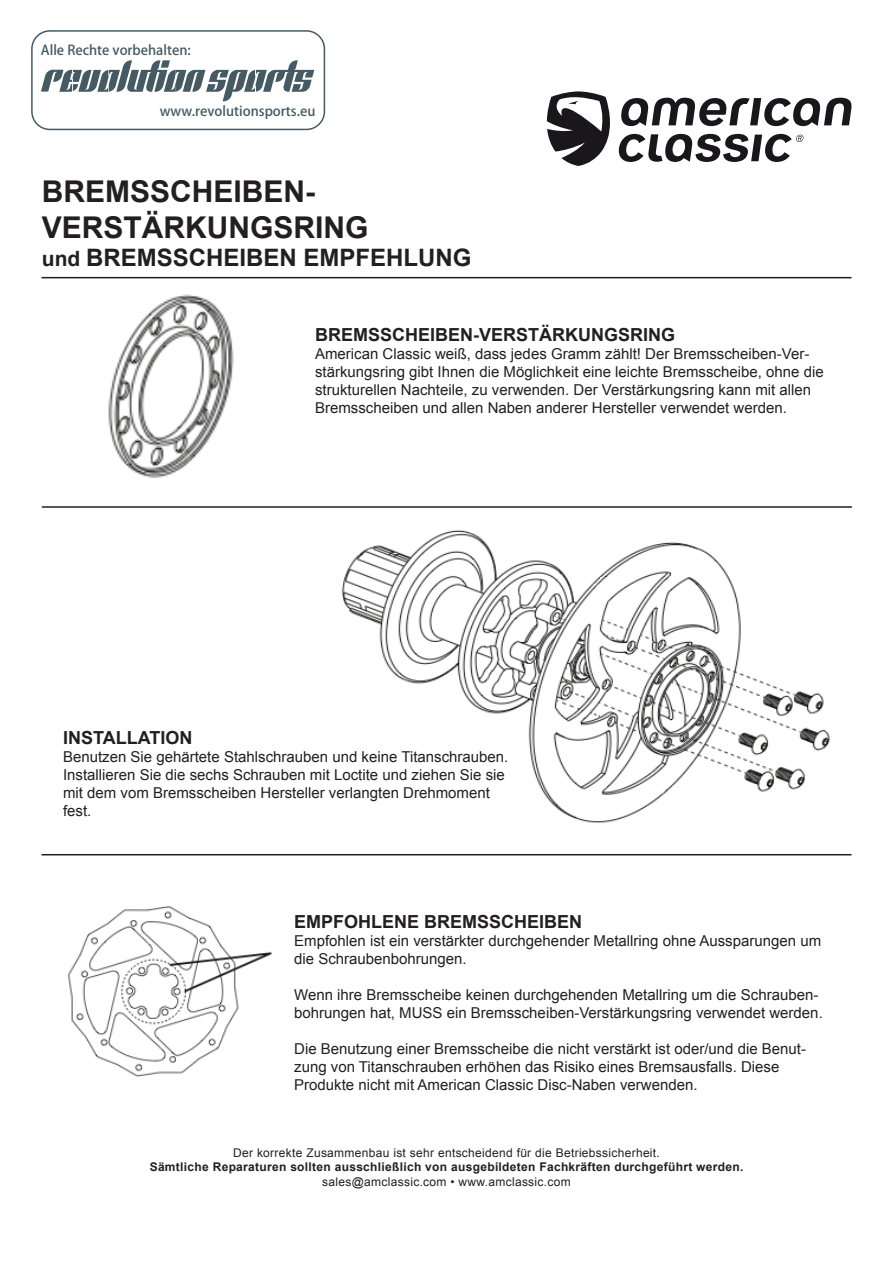
<style>
.page{position:relative;width:893px;height:1263px;background:#fff}
.page>*{position:absolute;margin:0;border:0;box-sizing:border-box;transform-origin:0 0}
.t1{font:700 30px/36px "Arial";color:#231f20}
.t2{font:700 24px "Arial";color:#231f20}
.t3{font:700 18px "Arial";color:#231f20}
.t4{font:15px/18px "Arial";color:#231f20}
.t5{font:500 13.5px "Koz Go Pro";color:#465a64}
.t6{font:12px "Arial";letter-spacing:.025em;color:#231f20}
.t7{font:700 12px "Arial";letter-spacing:.025em;color:#231f20}
.s1{font-size:21px}
</style>
<div class="page">
<img style="left:341px;top:530px;width:489px;height:293px">
<svg style="left:547px;top:91px;width:305px;height:75px"></svg>
<hr style="left:41px;top:277px;width:810px;height:1px;background:#231f20">
<hr style="left:42px;top:506px;width:810px;height:2px;background:#231f20">
<hr style="left:41px;top:854px;width:810px;height:1px;background:#231f20">
<img style="left:108px;top:294px;width:126px;height:184px">
<img style="left:68px;top:905px;width:204px;height:172px">
<div style="left:63px;top:731px;width:457px;height:92px;background:#fff"></div>
<svg style="left:41px;top:60px;width:273px;height:41px"></svg>
<div style="left:31px;top:30px;width:294px;height:100px;border:2px solid #465a64;border-radius:18px"></div>
<p class="t5" style="left:41px;top:41px;width:151px">Alle Rechte vorbehalten:</p>
<p class="t5" style="left:160px;top:103px;width:157px">www.revolutionsports.eu</p>
<h1 class="t1" style="left:42px;top:174px;width:328px">BREMSSCHEIBEN-<br>VERSTÄRKUNGSRING</h1>
<h2 class="t2" style="left:42px;top:242px;width:431px"><span class="s1">und</span> BREMSSCHEIBEN EMPFEHLUNG</h2>
<p class="t3" style="left:315px;top:323px;width:361px">BREMSSCHEIBEN-VERSTÄRKUNGSRING</p>
<p class="t4" style="left:315px;top:345px;width:510px">American Classic weiß, dass jedes Gramm zählt! Der Bremsscheiben-Ver&shy;stärkungsring gibt Ihnen die Möglichkeit eine leichte Bremsscheibe, ohne die strukturellen Nachteile, zu verwenden. Der Verstärkungsring kann mit allen Bremsscheiben und allen Naben anderer Hersteller verwendet werden.</p>
<p class="t3" style="left:63px;top:725px;width:131px">INSTALLATION</p>
<p class="t4" style="left:63px;top:748px;width:447px">Benutzen Sie gehärtete Stahlschrauben und keine Titanschrauben.<br>Installieren Sie die sechs Schrauben mit Loctite und ziehen Sie sie mit dem vom Bremsscheiben Hersteller verlangten Drehmoment fest.</p>
<p class="t3" style="left:294px;top:910px;width:290px">EMPFOHLENE BREMSSCHEIBEN</p>
<p class="t4" style="left:294px;top:932px;width:528px">Empfohlen ist ein verstärkter durchgehender Metallring ohne Aussparungen um die Schraubenbohrungen.</p>
<p class="t4" style="left:294px;top:986px;width:530px">Wenn ihre Bremsscheibe keinen durchgehenden Metallring um die Schrauben&shy;bohrungen hat, MUSS ein Bremsscheiben-Verstärkungsring verwendet werden.</p>
<p class="t4" style="left:294px;top:1040px;width:512px">Die Benutzung einer Bremsscheibe die nicht verstärkt ist oder/und die Benut&shy;zung von Titanschrauben erhöhen das Risiko eines Bremsausfalls. Diese<br>Produkte nicht mit American Classic Disc-Naben verwenden.</p>
<p class="t6" style="left:233px;top:1145px;width:428px">Der korrekte Zusammenbau ist sehr entscheidend für die Betriebssicherheit.</p>
<p class="t7" style="left:150px;top:1159px;width:595px">Sämtliche Reparaturen sollten ausschließlich von ausgebildeten Fachkräften durchgeführt werden.</p>
<p class="t6" style="left:322px;top:1174px;width:250px">sales@amclassic.com • www.amclassic.com</p>
</div>
